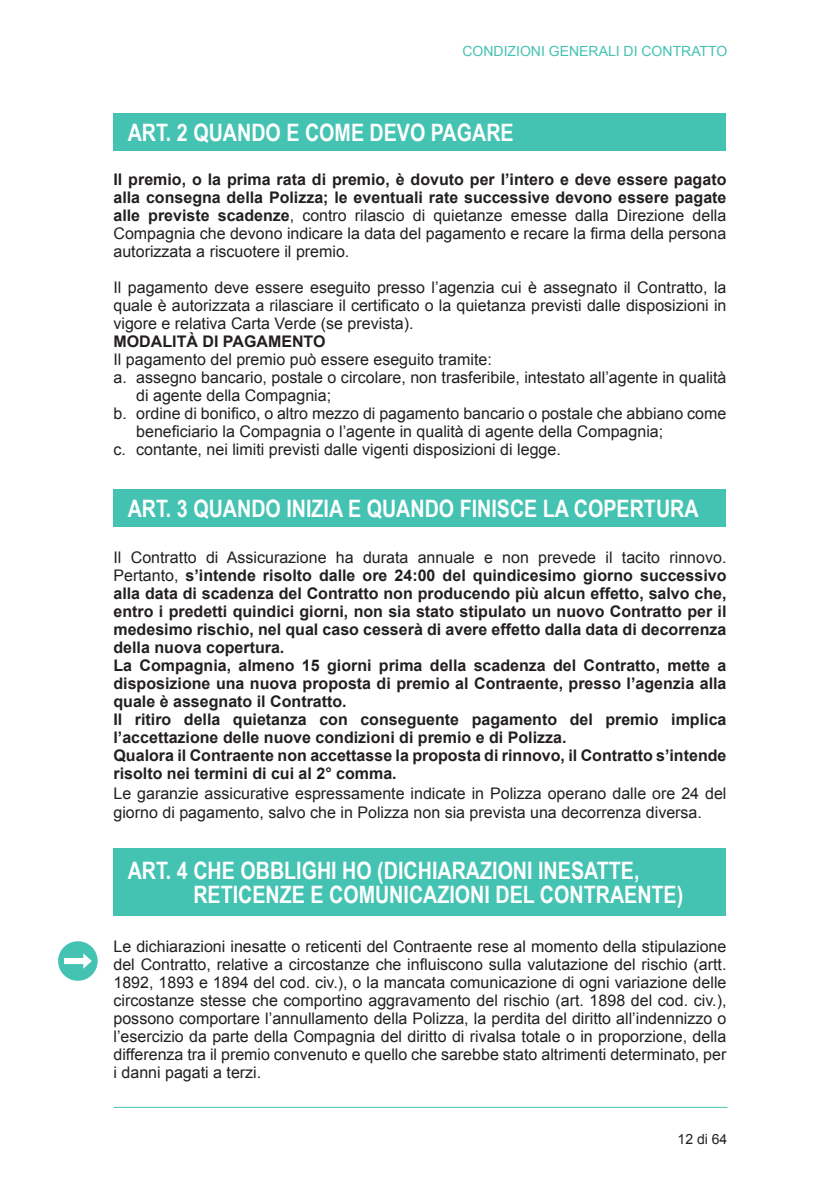
<style>
.page{position:relative;width:840px;height:1191px;background:#fff}
.page>*{position:absolute;margin:0;border:0;box-sizing:border-box;transform-origin:0 0}
.t1{font:700 24px/24px "Arial Narrow";color:#fff}
.t2{font:16px/18px "Arial";color:#231f20;text-align:justify}
.t3{font:700 16px/18px "Arial";color:#231f20;text-align:justify}
.t4{font:14px "Arial";color:#44c2b2}
.t5{font:14px "Arial";color:#231f20}
.s1{font-weight:400}
</style>
<div class="page">
<hr style="left:113px;top:1106px;width:614px;height:1px;background:#44c2b2">
<div style="left:113px;top:113px;width:613px;height:38px;background:#44c2b2"></div>
<div style="left:113px;top:489px;width:613px;height:38px;background:#44c2b2"></div>
<div style="left:113px;top:848px;width:613px;height:67px;background:#44c2b2"></div>
<div style="left:58px;top:941px;width:40px;height:39px;background:#44c2b2;border-radius:50%"></div>
<svg style="left:64px;top:953px;width:28px;height:15px"></svg>
<p class="t4" style="left:462px;top:42px;width:266px">CONDIZIONI GENERALI DI CONTRATTO</p>
<h1 class="t1" style="left:128px;top:119px;width:387px">ART. 2 QUANDO E COME DEVO PAGARE</h1>
<p class="t3" style="left:113px;top:171px;width:614px">Il premio, o la prima rata di premio, è dovuto per l’intero e deve essere pagato alla consegna della Polizza; le eventuali rate successive devono essere pagate alle previste scadenze<span class="s1">, contro rilascio di quietanze emesse dalla Direzione della Compagnia che devono indicare la data del pagamento e recare la firma della persona autorizzata a riscuotere il premio.</span></p>
<p class="t2" style="left:113px;top:279px;width:614px">Il pagamento deve essere eseguito presso l’agenzia cui è assegnato il Contratto, la quale è autorizzata a rilasciare il certificato o la quietanza previsti dalle disposizioni in vigore e relativa Carta Verde (se prevista).</p>
<p class="t3" style="left:113px;top:333px;width:213px">MODALITÀ DI PAGAMENTO</p>
<p class="t2" style="left:113px;top:351px;width:379px">Il pagamento del premio può essere eseguito tramite:</p>
<p class="t2" style="left:113px;top:369px;width:614px">a. assegno bancario, postale o circolare, non trasferibile, intestato all’agente in qualità</p>
<p class="t2" style="left:136px;top:387px;width:196px">di agente della Compagnia;</p>
<p class="t2" style="left:113px;top:405px;width:614px">b. ordine di bonifico, o altro mezzo di pagamento bancario o postale che abbiano come</p>
<p class="t2" style="left:136px;top:423px;width:528px">beneficiario la Compagnia o l’agente in qualità di agente della Compagnia;</p>
<p class="t2" style="left:113px;top:441px;width:448px">c. contante, nei limiti previsti dalle vigenti disposizioni di legge.</p>
<h1 class="t1" style="left:128px;top:495px;width:572px">ART. 3 QUANDO INIZIA E QUANDO FINISCE LA COPERTURA</h1>
<p class="t3" style="left:113px;top:549px;width:614px;text-align:left"><span class="s1">Il Contratto di Assicurazione ha durata annuale e non prevede il tacito rinnovo.<br>Pertanto,</span> s’intende risolto dalle ore 24:00 del quindicesimo giorno successivo alla data di scadenza del Contratto non producendo più alcun effetto, salvo che, entro i predetti quindici giorni, non sia stato stipulato un nuovo Contratto per il medesimo rischio, nel qual caso cesserà di avere effetto dalla data di decorrenza della nuova copertura.<br>La Compagnia, almeno 15 giorni prima della scadenza del Contratto, mette a disposizione una nuova proposta di premio al Contraente, presso l’agenzia alla quale è assegnato il Contratto.<br>Il ritiro della quietanza con conseguente pagamento del premio implica l’accettazione delle nuove condizioni di premio e di Polizza.<br>Qualora il Contraente non accettasse la proposta di rinnovo, il Contratto s’intende risolto nei termini di cui al 2° comma.</p>
<p class="t2" style="left:113px;top:783px;width:614px;line-height:19.2px">Le garanzie assicurative espressamente indicate in Polizza operano dalle ore 24 del giorno di pagamento, salvo che in Polizza non sia prevista una decorrenza diversa.</p>
<h1 class="t1" style="left:193px;top:857px;width:491px;text-indent:-66px">ART. 4 CHE OBBLIGHI HO (DICHIARAZIONI INESATTE,<br>RETICENZE E COMUNICAZIONI DEL CONTRAENTE)</h1>
<p class="t2" style="left:113px;top:937px;width:614px">Le dichiarazioni inesatte o reticenti del Contraente rese al momento della stipulazione del Contratto, relative a circostanze che influiscono sulla valutazione del rischio (artt.<br>1892, 1893 e 1894 del cod. civ.), o la mancata comunicazione di ogni variazione delle circostanze stesse che comportino aggravamento del rischio (art. 1898 del cod. civ.), possono comportare l’annullamento della Polizza, la perdita del diritto all’indennizzo o l’esercizio da parte della Compagnia del diritto di rivalsa totale o in proporzione, della differenza tra il premio convenuto e quello che sarebbe stato altrimenti determinato, per i danni pagati a terzi.</p>
<p class="t5" style="left:677px;top:1130px;width:51px">12 di 64</p>
</div>
